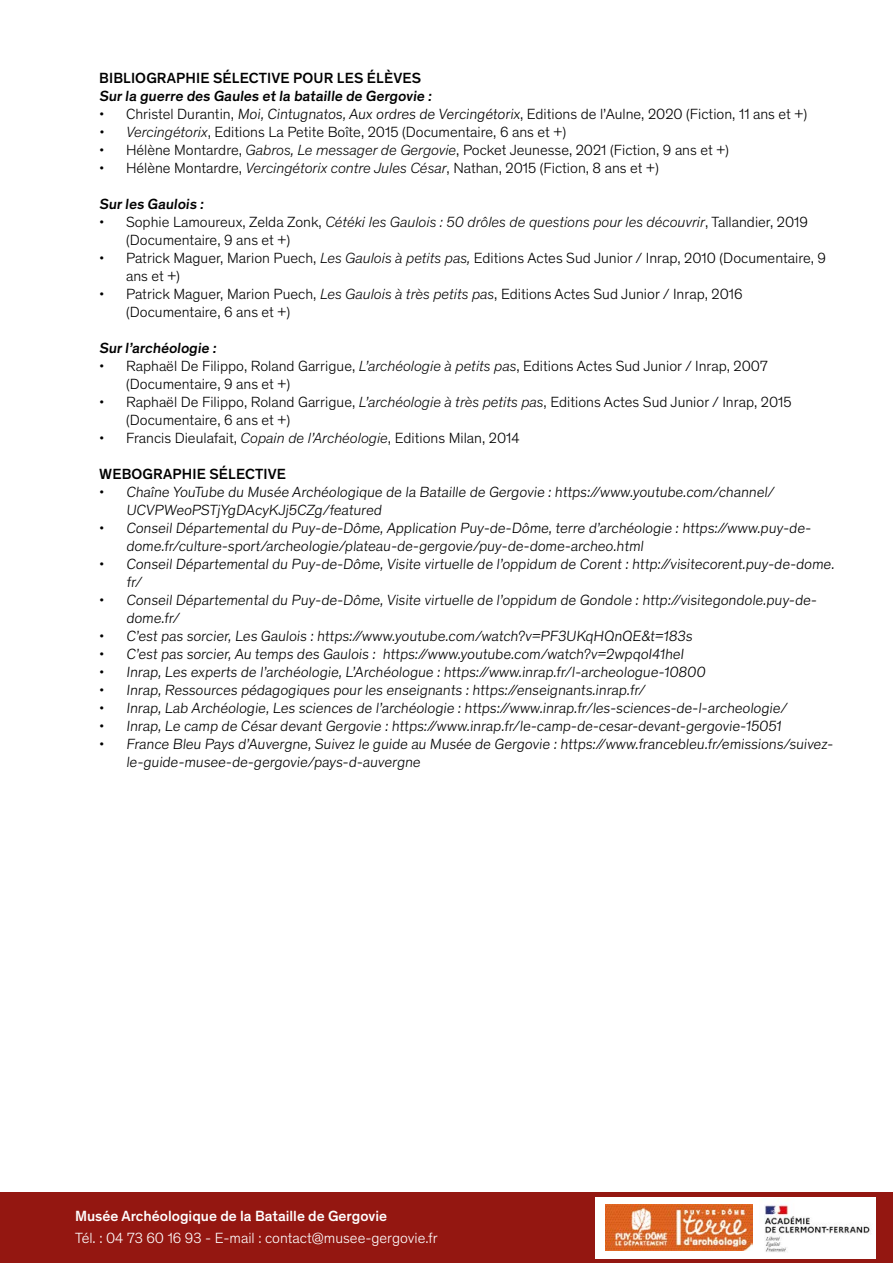
<style>
.page{position:relative;width:893px;height:1263px;background:#fff}
.page>*{position:absolute;margin:0;border:0;box-sizing:border-box;transform-origin:0 0}
.t1{font:300 15px/18px "Theinhardt";color:#000}
.t2{font:500 15px/18px "Theinhardt";letter-spacing:.01em;color:#000}
.t3{font:300 15px "Theinhardt";color:#fff}
.t4{font:500 15px "Theinhardt";color:#fff}
.s1{font-style:italic}
</style>
<div class="page">
<div style="left:0;top:1192px;width:893px;height:71px;background:#941711"></div>
<div style="left:595px;top:1197px;width:281px;height:61px;background:#fff"></div>
<img style="left:764px;top:1199px;width:107px;height:53px">
<img style="left:606px;top:1204px;width:146px;height:46px">
<p class="t2" style="left:99px;top:68px;width:336px">BIBLIOGRAPHIE SÉLECTIVE POUR LES ÉLÈVES<br>Surla guerre des Gaules et la bataille de Gergovie :</p>
<p class="t1" style="left:99px;top:104px;width:709px">• Christel Durantin, Moi, Cintugnatos,Aux ordres de Vercingétorix, Editions de l’Aulne, 2020 (Fiction, 11 ans et +)</p>
<p class="t1" style="left:99px;top:122px;width:468px"><span class="s1">• Vercingétorix</span>, Editions La Petite Boîte, 2015 (Documentaire, 6 ans et +)</p>
<p class="t1" style="left:99px;top:140px;width:631px">• Hélène Montardre, <span class="s1">Gabros, Le messager de Gergovie</span>, Pocket Jeunesse, 2021 (Fiction, 9 ans et +)</p>
<p class="t1" style="left:99px;top:158px;width:561px">• Hélène Montardre, <span class="s1">Vercingétorix contre Jules César</span>, Nathan, 2015 (Fiction, 8 ans et +)</p>
<p class="t2" style="left:99px;top:194px;width:108px">Surles Gaulois :</p>
<p class="t1" style="left:126px;top:212px;width:683px;text-indent:-27px">• Sophie Lamoureux, Zelda Zonk, <span class="s1">Cétéki les Gaulois : 50 drôles de questions pour les découvrir</span>, Tallandier, 2019 (Documentaire, 9 ans et +)</p>
<p class="t1" style="left:126px;top:248px;width:701px;text-indent:-27px">• Patrick Maguer, Marion Puech, <span class="s1">Les Gaulois à petits pas,</span> Editions Actes Sud Junior / Inrap, 2010 (Documentaire, 9 ans et +)</p>
<p class="t1" style="left:126px;top:284px;width:618px;text-indent:-27px">• Patrick Maguer, Marion Puech, <span class="s1">Les Gaulois à très petits pas</span>, Editions Actes Sud Junior / Inrap, 2016 (Documentaire, 6 ans et +)</p>
<p class="t2" style="left:99px;top:338px;width:121px">Surl’archéologie :</p>
<p class="t1" style="left:126px;top:356px;width:643px;text-indent:-27px">• Raphaël De Filippo, Roland Garrigue, <span class="s1">L’archéologie à petits pas</span>, Editions Actes Sud Junior / Inrap, 2007 (Documentaire, 9 ans et +)</p>
<p class="t1" style="left:126px;top:392px;width:667px;text-indent:-27px">• Raphaël De Filippo, Roland Garrigue, <span class="s1">L’archéologie à très petits pas</span>, Editions Actes Sud Junior / Inrap, 2015 (Documentaire, 6 ans et +)</p>
<p class="t1" style="left:99px;top:428px;width:422px">• Francis Dieulafait, <span class="s1">Copain de l’Archéologie</span>, Editions Milan, 2014</p>
<p class="t2" style="left:99px;top:464px;width:188px">WEBOGRAPHIE SÉLECTIVE</p>
<p class="t1" style="left:126px;top:482px;width:652px;text-indent:-27px">• Chaîne YouTube du Musée Archéologique de la Bataille de Gergovie : https://www.youtube.com/channel/<br>UCVPWeoPSTjYgDAcyKJj 5CZg/featured</p>
<p class="t1" style="left:126px;top:518px;width:689px;text-indent:-27px">• Conseil Départemental du Puy-de-Dôme,Application Puy-de-Dôme,terre d’archéologie : https://www.puy-de&shy;dome.fr/culture-sport/archeologie/plateau-de-gergovie/puy-de-dome-archeo.html</p>
<p class="t1" style="left:126px;top:554px;width:712px;text-indent:-27px">• Conseil Départemental du Puy-de-Dôme,Visite virtuelle de l’oppidum de Corent : http://visitecorent.puy-de-dome. fr/</p>
<p class="t1" style="left:126px;top:590px;width:694px;text-indent:-27px">• Conseil Départemental du Puy-de-Dôme,Visite virtuelle de l’oppidum de Gondole : http://visitegondole.puy-de&shy;dome.fr/</p>
<p class="t1" style="left:99px;top:626px;width:597px">• C’est pas sorcier, Les Gaulois : https://www.youtube.com/watch?v=PF3UKqHQnQE&amp;t=183s</p>
<p class="t1" style="left:99px;top:644px;width:589px">• C’est pas sorcier,Au temps des Gaulois : https://www.youtube.com/watch?v=2wpqoI41heI</p>
<p class="t1" style="left:99px;top:662px;width:610px">• Inrap, Les experts de l’archéologie, L’Archéologue : https://www.inrap.fr/l-archeologue-10800</p>
<p class="t1" style="left:99px;top:680px;width:550px">• Inrap, Ressources pédagogiques pourles enseignants : https://enseignants.inrap.fr/</p>
<p class="t1" style="left:99px;top:698px;width:692px">• Inrap, Lab Archéologie, Les sciences de l’archéologie : https://www.inrap.fr/les-sciences-de-l-archeologie/</p>
<p class="t1" style="left:99px;top:716px;width:686px">• Inrap, Le camp de Césardevant Gergovie : https://www.inrap.fr/le-camp-de-cesar-devant-gergovie-15051</p>
<p class="t1" style="left:126px;top:734px;width:711px;text-indent:-27px">• France Bleu Pays d’Auvergne, Suivez le guide au Musée de Gergovie : https://www.francebleu.fr/emissions/suivez&shy;le-guide-musee-de-gergovie/pays-d-auvergne</p>
<p class="t4" style="left:75px;top:1205px;width:313px">Musée Archéologique de la Bataille de Gergovie</p>
<p class="t3" style="left:75px;top:1228px;width:364px">Tél. : 04 73 60 16 93 - E-mail : contact@musee-gergovie.fr</p>
</div>
